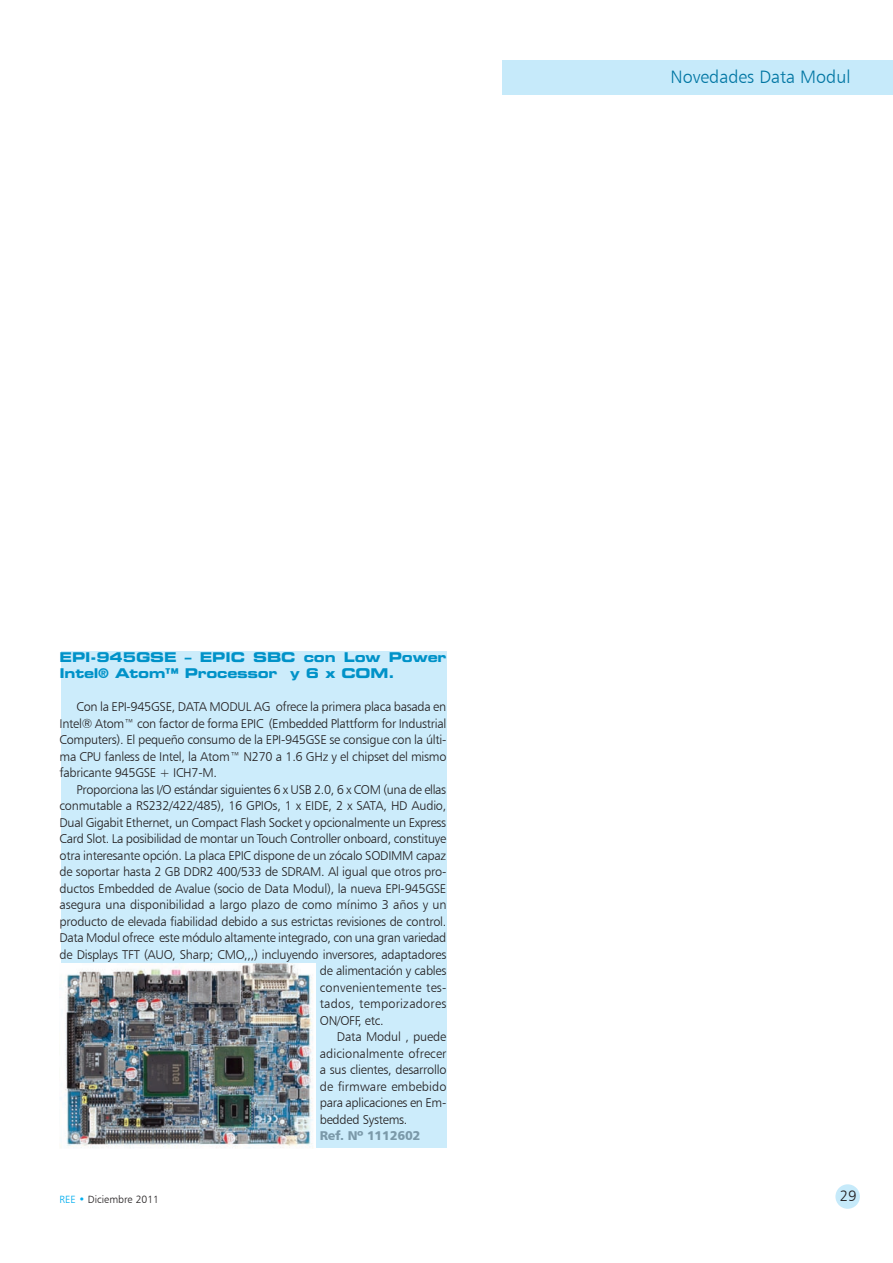
<style>
.page{position:relative;width:893px;height:1263px;background:#fff}
.page>*{position:absolute;margin:0;border:0;box-sizing:border-box;transform-origin:0 0}
.t1{font:18px "Humanist 777 BT Light B";color:#0076a3}
.t2{font:15px "Humanist 777 BT Light B";color:#231f20}
.t3{font:13.5px/16.5px "Eurostile Bold Extended Two";letter-spacing:-.01em;color:#0092c8}
.t4{font:12.75px/16.5px "Humanist 777 BT Light B";letter-spacing:-.02em;color:#231f20;text-align:justify}
.t5{font:12.75px "Humanist 777 BT Light B";letter-spacing:.005em;color:#231f20}
.t6{font:12.75px "Humanist 777 BT Light B";letter-spacing:.01em;color:#231f20}
.t7{font:12.75px "Humanist 777 BT Light B";letter-spacing:.015em;color:#231f20}
.t8{font:12.75px "Humanist 777 BT Black B";letter-spacing:-.02em;color:#7b99a9}
.t9{font:10.5px "Humanist 777 BT Light B";color:#231f20}
.s1{color:#00aeef}
</style>
<div class="page">
<div style="left:502px;top:60px;width:391px;height:34px;background:#c6eafa"></div>
<div style="left:835px;top:1184px;width:25px;height:25px;background:#c6eafa;border-radius:50%"></div>
<div style="left:61px;top:651px;width:385px;height:497px;background:#ccecfb"></div>
<img style="left:61px;top:963px;width:255px;height:185px">
<h1 class="t1" style="left:670px;top:65px;width:182px">Novedades Data Modul</h1>
<p class="t3" style="left:60px;top:648px;width:389px">EPI-945GSE – EPIC SBC con Low Power<br>Intel® Atom™ Processor y 6 x COM.</p>
<p class="t4" style="left:60px;top:698px;width:388px;text-indent:17px">Con la EPI-945GSE, DATA MODUL AG ofrece la primera placa basada en Intel® Atom™ con factor de forma EPIC (Embedded Plattform for Industrial Computers). El pequeño consumo de la EPI-945GSE se consigue con la últi&shy;ma CPU fanless de Intel, la Atom™ N270 a 1.6 GHz y el chipset del mismo fabricante 945GSE + ICH7-M.</p>
<p class="t4" style="left:77px;top:781px;width:371px">Proporciona las I/O estándar siguientes 6 x USB 2.0, 6 x COM (una de ellas</p>
<p class="t4" style="left:60px;top:797px;width:388px">conmutable a RS232/422/485), 16 GPIOs, 1 x EIDE, 2 x SATA, HD Audio,</p>
<p class="t4" style="left:60px;top:814px;width:388px">Dual Gigabit Ethernet, un Compact Flash Socket y opcionalmente un Express</p>
<p class="t4" style="left:60px;top:830px;width:388px">Card Slot. La posibilidad de montar un Touch Controller onboard, constituye</p>
<p class="t4" style="left:60px;top:847px;width:388px">otra interesante opción. La placa EPIC dispone de un zócalo SODIMM capaz</p>
<p class="t4" style="left:60px;top:863px;width:388px">de soportar hasta 2 GB DDR2 400/533 de SDRAM. Al igual que otros pro-</p>
<p class="t4" style="left:60px;top:880px;width:388px">ductos Embedded de Avalue (socio de Data Modul), la nueva EPI-945GSE</p>
<p class="t4" style="left:60px;top:896px;width:388px">asegura una disponibilidad a largo plazo de como mínimo 3 años y un</p>
<p class="t4" style="left:60px;top:913px;width:388px">producto de elevada fiabilidad debido a sus estrictas revisiones de control.</p>
<p class="t4" style="left:60px;top:929px;width:388px">Data Modul ofrece este módulo altamente integrado, con una gran variedad</p>
<p class="t4" style="left:60px;top:946px;width:388px">de Displays TFT (AUO, Sharp; CMO,,,) incluyendo inversores, adaptadores</p>
<p class="t4" style="left:320px;top:962px;width:128px">de alimentación y cables</p>
<p class="t6" style="left:320px;top:979px;width:128px">convenientemente tes-</p>
<p class="t7" style="left:320px;top:996px;width:128px">tados, temporizadores</p>
<p class="t4" style="left:320px;top:1012px;width:66px">ON/OFF, etc.</p>
<p class="t4" style="left:337px;top:1028px;width:111px">Data Modul , puede</p>
<p class="t5" style="left:320px;top:1045px;width:128px">adicionalmente ofrecer</p>
<p class="t4" style="left:320px;top:1061px;width:128px">a sus clientes, desarrollo</p>
<p class="t5" style="left:320px;top:1078px;width:128px">de firmware embebido</p>
<p class="t4" style="left:320px;top:1094px;width:128px">para aplicaciones en Em-</p>
<p class="t4" style="left:320px;top:1111px;width:89px">bedded Systems.</p>
<p class="t8" style="left:320px;top:1127px;width:102px">Ref. Nº 1112602</p>
<p class="t9" style="left:60px;top:1193px;width:101px"><span class="s1">REE •</span> Diciembre 2011</p>
<p class="t2" style="left:840px;top:1186px;width:18px">29</p>
</div>
